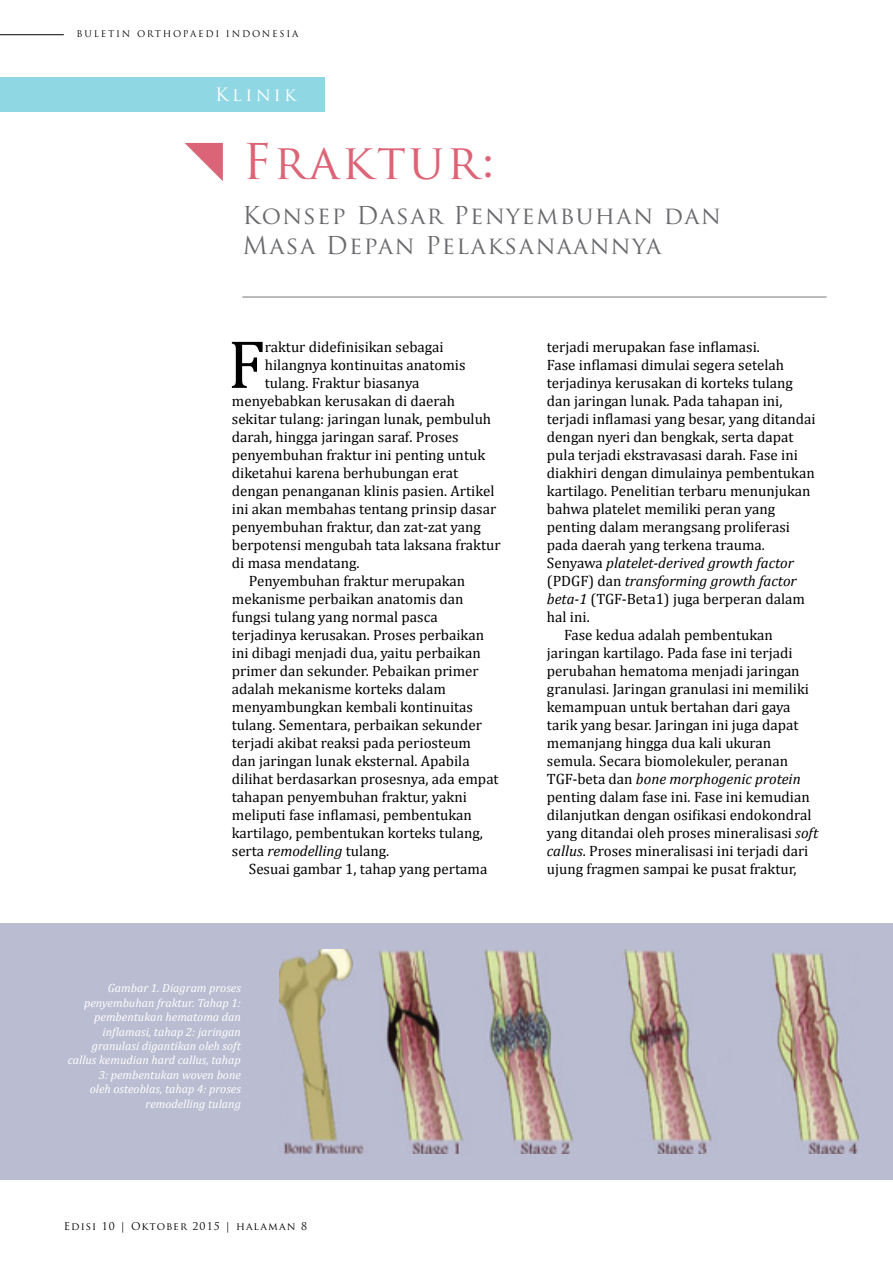
<style>
.page{position:relative;width:893px;height:1263px;background:#fff}
.page>*{position:absolute;margin:0;border:0;box-sizing:border-box;transform-origin:0 0}
.t1{font:69px "Cambria";color:#000}
.t2{font:48px "Trajan Pro";letter-spacing:.06em;color:#dc6477}
.t3{font:24px/30px "Trajan Pro";letter-spacing:.06em;color:#696a6d}
.t4{font:18px "Trajan Pro";letter-spacing:.18em;color:#fff}
.t5{font:15px "Cambria";color:#000}
.t6{font:italic 15px "Cambria";color:#000}
.t7{font:italic 12px/14.4px "Cambria";color:#fff;text-align:right}
.t8{font:10.5px "Trajan Pro";letter-spacing:.1em;color:#000}
.t9{font:9px "Trajan Pro";letter-spacing:.2em;color:#000}
.s1{font-style:italic}
.s2{font-style:normal}
</style>
<div class="page">
<hr style="left:0;top:34px;width:64px;height:1px;background:#000">
<div style="left:0;top:78px;width:325px;height:34px;background:#90d7e4"></div>
<hr style="left:242px;top:297px;width:584px;height:1px;background:#000">
<svg style="left:185px;top:143px;width:38px;height:38px"></svg>
<div style="left:0;top:923px;width:893px;height:256px;background:#babcd1"></div>
<img style="left:279px;top:949px;width:580px;height:204px">
<p class="t9" style="left:77px;top:28px;width:223px">BULETIN ORTHOPAEDI INDONESIA</p>
<p class="t4" style="left:215px;top:83px;width:83px">Klinik</p>
<h2 class="t2" style="left:242px;top:131px;width:253px">Fraktur:</h2>
<h3 class="t3" style="left:242px;top:200px;width:480px">Konsep Dasar Penyembuhan dan<br>Masa Depan Pelaksanaannya</h3>
<h1 class="t1" style="left:228px;top:324px;width:39px">F</h1>
<p class="t5" style="left:265px;top:338px;width:180px">raktur didefinisikan sebagai</p>
<p class="t5" style="left:265px;top:356px;width:202px">hilangnya kontinuitas anatomis</p>
<p class="t5" style="left:265px;top:374px;width:156px">tulang. Fraktur biasanya</p>
<p class="t5" style="left:232px;top:392px;width:225px">menyebabkan kerusakan di daerah</p>
<p class="t5" style="left:232px;top:410px;width:261px">sekitar tulang: jaringan lunak, pembuluh</p>
<p class="t5" style="left:232px;top:428px;width:228px">darah, hingga jaringan saraf. Proses</p>
<p class="t5" style="left:232px;top:446px;width:255px">penyembuhan fraktur ini penting untuk</p>
<p class="t5" style="left:232px;top:464px;width:228px">diketahui karena berhubungan erat</p>
<p class="t5" style="left:232px;top:482px;width:264px">dengan penanganan klinis pasien. Artikel</p>
<p class="t5" style="left:232px;top:500px;width:266px">ini akan membahas tentang prinsip dasar</p>
<p class="t5" style="left:232px;top:518px;width:251px">penyembuhan fraktur, dan zat-zat yang</p>
<p class="t5" style="left:232px;top:536px;width:270px">berpotensi mengubah tata laksana fraktur</p>
<p class="t5" style="left:232px;top:554px;width:129px">di masa mendatang.</p>
<p class="t5" style="left:249px;top:572px;width:218px">Penyembuhan fraktur merupakan</p>
<p class="t5" style="left:232px;top:590px;width:233px">mekanisme perbaikan anatomis dan</p>
<p class="t5" style="left:232px;top:608px;width:207px">fungsi tulang yang normal pasca</p>
<p class="t5" style="left:232px;top:626px;width:254px">terjadinya kerusakan. Proses perbaikan</p>
<p class="t5" style="left:232px;top:644px;width:250px">ini dibagi menjadi dua, yaitu perbaikan</p>
<p class="t5" style="left:232px;top:662px;width:248px">primer dan sekunder. Pebaikan primer</p>
<p class="t5" style="left:232px;top:680px;width:215px">adalah mekanisme korteks dalam</p>
<p class="t5" style="left:232px;top:698px;width:243px">menyambungkan kembali kontinuitas</p>
<p class="t5" style="left:232px;top:716px;width:252px">tulang. Sementara, perbaikan sekunder</p>
<p class="t5" style="left:232px;top:734px;width:241px">terjadi akibat reaksi pada periosteum</p>
<p class="t5" style="left:232px;top:752px;width:239px">dan jaringan lunak eksternal. Apabila</p>
<p class="t5" style="left:232px;top:770px;width:268px">dilihat berdasarkan prosesnya, ada empat</p>
<p class="t5" style="left:232px;top:788px;width:237px">tahapan penyembuhan fraktur, yakni</p>
<p class="t5" style="left:232px;top:806px;width:242px">meliputi fase inflamasi, pembentukan</p>
<p class="t5" style="left:232px;top:824px;width:252px">kartilago, pembentukan korteks tulang,</p>
<p class="t5" style="left:232px;top:842px;width:159px">serta <span class="s1">remodelling</span> tulang.</p>
<p class="t5" style="left:249px;top:860px;width:240px">Sesuai gambar 1, tahap yang pertama</p>
<p class="t7" style="left:68px;top:980px;width:175px">Gambar 1. Diagram proses penyembuhan fraktur. Tahap 1: pembentukan hematoma dan inflamasi, tahap 2: jaringan granulasi digantikan oleh soft callus kemudian hard callus, tahap<br>3: pembentukan woven bone<br>oleh osteoblas, tahap 4: proses remodelling tulang</p>
<p class="t8" style="left:64px;top:1219px;width:245px">Edisi 10 | Oktober 2015 | halaman 8</p>
<p class="t5" style="left:547px;top:338px;width:214px">terjadi merupakan fase inflamasi.</p>
<p class="t5" style="left:547px;top:356px;width:238px">Fase inflamasi dimulai segera setelah</p>
<p class="t5" style="left:547px;top:374px;width:247px">terjadinya kerusakan di korteks tulang</p>
<p class="t5" style="left:547px;top:392px;width:237px">dan jaringan lunak. Pada tahapan ini,</p>
<p class="t5" style="left:547px;top:410px;width:270px">terjadi inflamasi yang besar, yang ditandai</p>
<p class="t5" style="left:547px;top:428px;width:248px">dengan nyeri dan bengkak, serta dapat</p>
<p class="t5" style="left:547px;top:446px;width:252px">pula terjadi ekstravasasi darah. Fase ini</p>
<p class="t5" style="left:547px;top:464px;width:269px">diakhiri dengan dimulainya pembentukan</p>
<p class="t5" style="left:547px;top:482px;width:265px">kartilago. Penelitian terbaru menunjukan</p>
<p class="t5" style="left:547px;top:500px;width:230px">bahwa platelet memiliki peran yang</p>
<p class="t5" style="left:547px;top:518px;width:244px">penting dalam merangsang proliferasi</p>
<p class="t5" style="left:547px;top:536px;width:219px">pada daerah yang terkena trauma.</p>
<p class="t6" style="left:547px;top:552px;width:248px"><span class="s2">Senyawa</span> platelet-derived growth factor</p>
<p class="t6" style="left:547px;top:570px;width:251px"><span class="s2">(PDGF) dan</span> transforming growth factor</p>
<p class="t5" style="left:547px;top:590px;width:260px"><span class="s1">beta-1</span> (TGF-Beta1) juga berperan dalam</p>
<p class="t5" style="left:547px;top:608px;width:44px">hal ini.</p>
<p class="t5" style="left:564px;top:626px;width:210px">Fase kedua adalah pembentukan</p>
<p class="t5" style="left:547px;top:644px;width:247px">jaringan kartilago. Pada fase ini terjadi</p>
<p class="t5" style="left:547px;top:662px;width:254px">perubahan hematoma menjadi jaringan</p>
<p class="t5" style="left:547px;top:680px;width:264px">granulasi. Jaringan granulasi ini memiliki</p>
<p class="t5" style="left:547px;top:698px;width:245px">kemampuan untuk bertahan dari gaya</p>
<p class="t5" style="left:547px;top:716px;width:253px">tarik yang besar. Jaringan ini juga dapat</p>
<p class="t5" style="left:547px;top:734px;width:226px">memanjang hingga dua kali ukuran</p>
<p class="t5" style="left:547px;top:752px;width:243px">semula. Secara biomolekuler, peranan</p>
<p class="t6" style="left:547px;top:768px;width:255px"><span class="s2">TGF-beta dan</span> bone morphogenic protein</p>
<p class="t5" style="left:547px;top:788px;width:264px">penting dalam fase ini. Fase ini kemudian</p>
<p class="t5" style="left:547px;top:806px;width:266px">dilanjutkan dengan osifikasi endokondral</p>
<p class="t5" style="left:547px;top:824px;width:273px">yang ditandai oleh proses mineralisasi <span class="s1">soft</span></p>
<p class="t5" style="left:547px;top:842px;width:263px"><span class="s1">callus</span>. Proses mineralisasi ini terjadi dari</p>
<p class="t5" style="left:547px;top:860px;width:251px">ujung fragmen sampai ke pusat fraktur,</p>
</div>
